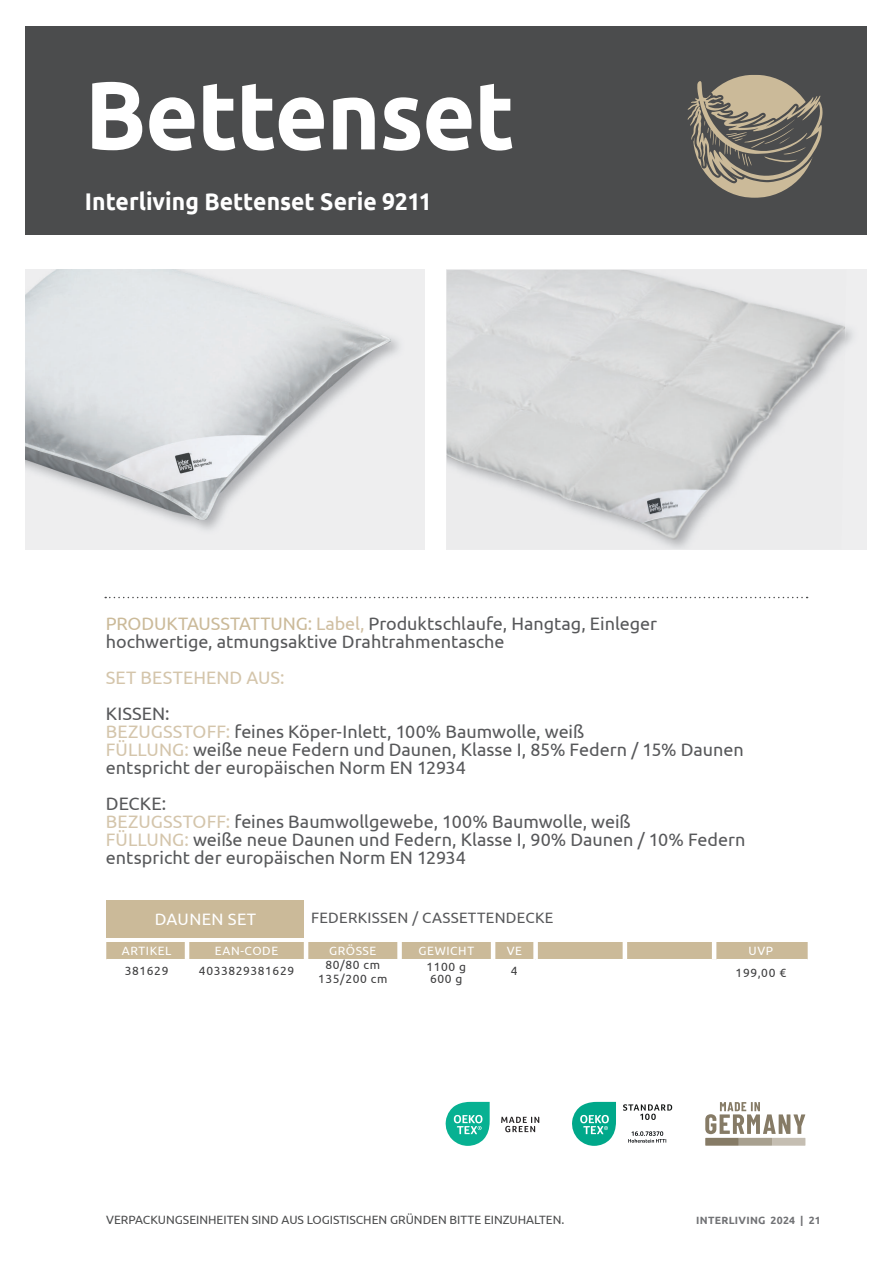
<style>
.page{position:relative;width:893px;height:1263px;background:#fff}
.page>*{position:absolute;margin:0;border:0;box-sizing:border-box;transform-origin:0 0}
.t1{font:700 96.3px "Ubuntu";letter-spacing:-.015em;color:#fff;scale:.95 1}
.t2{font:700 24.15px "Ubuntu";color:#fff;scale:.95 1}
.t3{font:18px/18px "Ubuntu";color:#57585a}
.t4{font:18px "Ubuntu";letter-spacing:.005em;color:#d4c5ab}
.t5{font:16.5px "Ubuntu";letter-spacing:.02em;color:#fff}
.t6{font:15px "Ubuntu";letter-spacing:.02em;color:#57585a}
.t7{font:12px "Ubuntu";color:#4b4c4d}
.t8{font:12px "Ubuntu";letter-spacing:.05em;color:#3e3e3f}
.t9{font:12px "Ubuntu";letter-spacing:.05em;color:#fff}
.t10{font:700 10.5px "Ubuntu";letter-spacing:.025em;color:#717275}
.s1{color:#cbba99}
.s2{color:#d0bfa2}
.s3{color:#d4c5ab}
</style>
<div class="page">
<svg style="left:572px;top:1102px;width:44px;height:44px"></svg>
<svg style="left:623px;top:1104px;width:49px;height:16px"></svg>
<svg style="left:628px;top:1131px;width:38px;height:12px"></svg>
<svg style="left:705px;top:1102px;width:100px;height:44px"></svg>
<div style="left:26px;top:27px;width:841px;height:208px;background:#4b4c4d"></div>
<svg style="left:105px;top:597px;width:702px;height:1px"></svg>
<div style="left:106px;top:900px;width:198px;height:38px;background:#cbba99"></div>
<div style="left:106px;top:942px;width:702px;height:17px;background:#cbba99"></div>
<hr style="left:185px;top:942px;width:4px;height:17px;background:#fff">
<hr style="left:304px;top:942px;width:4px;height:17px;background:#fff">
<div style="left:397px;top:942px;width:5px;height:17px;background:#fff"></div>
<hr style="left:491px;top:942px;width:4px;height:17px;background:#fff">
<div style="left:533px;top:942px;width:5px;height:17px;background:#fff"></div>
<hr style="left:623px;top:942px;width:4px;height:17px;background:#fff">
<hr style="left:712px;top:942px;width:4px;height:18px;background:#fff">
<div style="left:26px;top:270px;width:399px;height:280px;background:#eeeeef"></div>
<img style="left:26px;top:270px;width:364px;height:250px">
<img style="left:446px;top:270px;width:400px;height:280px">
<svg style="left:687px;top:75px;width:135px;height:123px"></svg>
<svg style="left:445px;top:1102px;width:45px;height:44px"></svg>
<svg style="left:501px;top:1117px;width:38px;height:15px"></svg>
<h1 class="t1" style="left:85px;top:60px;width:454px">Bettenset</h1>
<h2 class="t2" style="left:85px;top:187px;width:367px">Interliving Bettenset Serie 9211</h2>
<p class="t3" style="left:106px;top:614px;width:553px"><span class="s1">PRODUKTAUSSTATTUNG:</span> <span class="s2">Label,</span> Produktschlaufe, Hangtag, Einleger hochwertige, atmungsaktive Drahtrahmentasche</p>
<p class="t4" style="left:106px;top:667px;width:180px">SET BESTEHEND AUS:</p>
<p class="t3" style="left:106px;top:704px;width:640px">KISSEN:<br><span class="s3">BEZUGSSTOFF:</span> feines Köper-Inlett, 100% Baumwolle, weiß<br><span class="s3">FÜLLUNG:</span> weiße neue Federn und Daunen, Klasse I, 85% Federn / 15% Daunen entspricht der europäischen Norm EN 12934</p>
<p class="t3" style="left:106px;top:794px;width:641px">DECKE:<br><span class="s3">BEZUGSSTOFF:</span> feines Baumwollgewebe, 100% Baumwolle, weiß<br><span class="s3">FÜLLUNG:</span> weiße neue Daunen und Federn, Klasse I, 90% Daunen / 10% Federn entspricht der europäischen Norm EN 12934</p>
<p class="t6" style="left:311px;top:909px;width:244px">FEDERKISSEN / CASSETTENDECKE</p>
<p class="t5" style="left:155px;top:910px;width:103px">DAUNEN SET</p>
<p class="t9" style="left:122px;top:944px;width:51px">ARTIKEL</p>
<p class="t9" style="left:215px;top:944px;width:65px">EAN-CODE</p>
<p class="t9" style="left:329px;top:944px;width:49px">GRÖSSE</p>
<p class="t9" style="left:418px;top:944px;width:57px">GEWICHT</p>
<p class="t9" style="left:507px;top:944px;width:17px">VE</p>
<p class="t9" style="left:748px;top:944px;width:26px">UVP</p>
<p class="t8" style="left:125px;top:964px;width:45px">381629</p>
<p class="t8" style="left:199px;top:964px;width:97px">4033829381629</p>
<p class="t8" style="left:325px;top:958px;width:56px">80/80 cm</p>
<p class="t8" style="left:426px;top:960px;width:41px">1100 g</p>
<p class="t8" style="left:511px;top:964px;width:8px">4</p>
<p class="t8" style="left:736px;top:966px;width:52px">199,00 €</p>
<p class="t8" style="left:318px;top:972px;width:71px">135/200 cm</p>
<p class="t8" style="left:430px;top:972px;width:34px">600 g</p>
<p class="t7" style="left:106px;top:1213px;width:459px">VERPACKUNGSEINHEITEN SIND AUS LOGISTISCHEN GRÜNDEN BITTE EINZUHALTEN.</p>
<p class="t10" style="left:696px;top:1214px;width:126px">INTERLIVING 2024 | 21</p>
</div>
